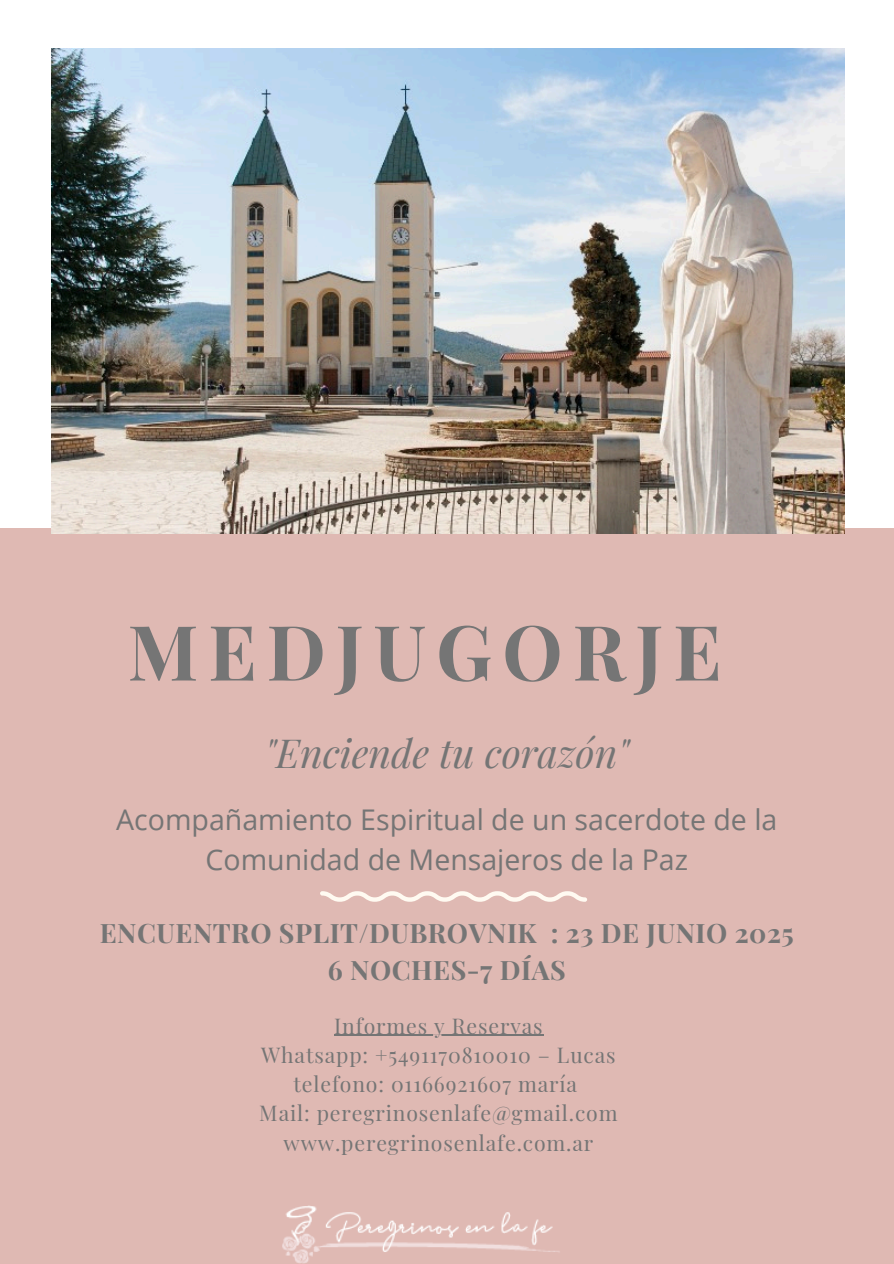
<style>
.page{position:relative;width:894px;height:1264px;background:#fff}
.page>*{position:absolute;margin:0;border:0;box-sizing:border-box;transform-origin:0 0}
.t1{font:700 76.35px "Playfair Display";letter-spacing:.13em;color:#757575}
.t2{font:italic 39.15px "Playfair Display";color:#757575}
.t3{font:28.5px/39.3px "Open Sans";color:#757575;text-align:center}
.t4{font:700 26.7px/37.2px "Playfair Display";letter-spacing:.02em;color:#757575;text-align:center}
.t5{font:21.15px "Playfair Display";letter-spacing:.04em;color:#757575}
</style>
<div class="page">
<div style="left:0;top:528px;width:893px;height:735px;background:#dfb9b3"></div>
<svg style="left:320px;top:891px;width:267px;height:10px"></svg>
<img style="left:283px;top:1205px;width:277px;height:58px">
<img style="left:52px;top:49px;width:792px;height:484px">
<hr style="left:334px;top:1034px;width:209px;height:1px;background:#757575">
<h2 class="t1" style="left:127px;top:598px;width:595px">MEDJUGORJE</h2>
<h4 class="t2" style="left:264px;top:725px;width:366px">"Enciende tu corazón"</h4>
<p class="t3" style="left:116px;top:799px;width:662px">Acompañamiento Espiritual de un sacerdote de la<br>Comunidad de Mensajeros de la Paz</p>
<h3 class="t4" style="left:100px;top:912px;width:695px">ENCUENTRO SPLIT/DUBROVNIK : 23 DE JUNIO 2025<br>6 NOCHES-7 DÍAS</h3>
<p class="t5" style="left:334px;top:1010px;width:210px">Informes y Reservas</p>
<p class="t5" style="left:261px;top:1040px;width:356px">Whatsapp: +5491170810010 – Lucas</p>
<p class="t5" style="left:293px;top:1069px;width:285px">telefono: 01166921607 maría</p>
<p class="t5" style="left:259px;top:1098px;width:359px">Mail: peregrinosenlafe@gmail.com</p>
<p class="t5" style="left:283px;top:1127px;width:311px">www.peregrinosenlafe.com.ar</p>
</div>
